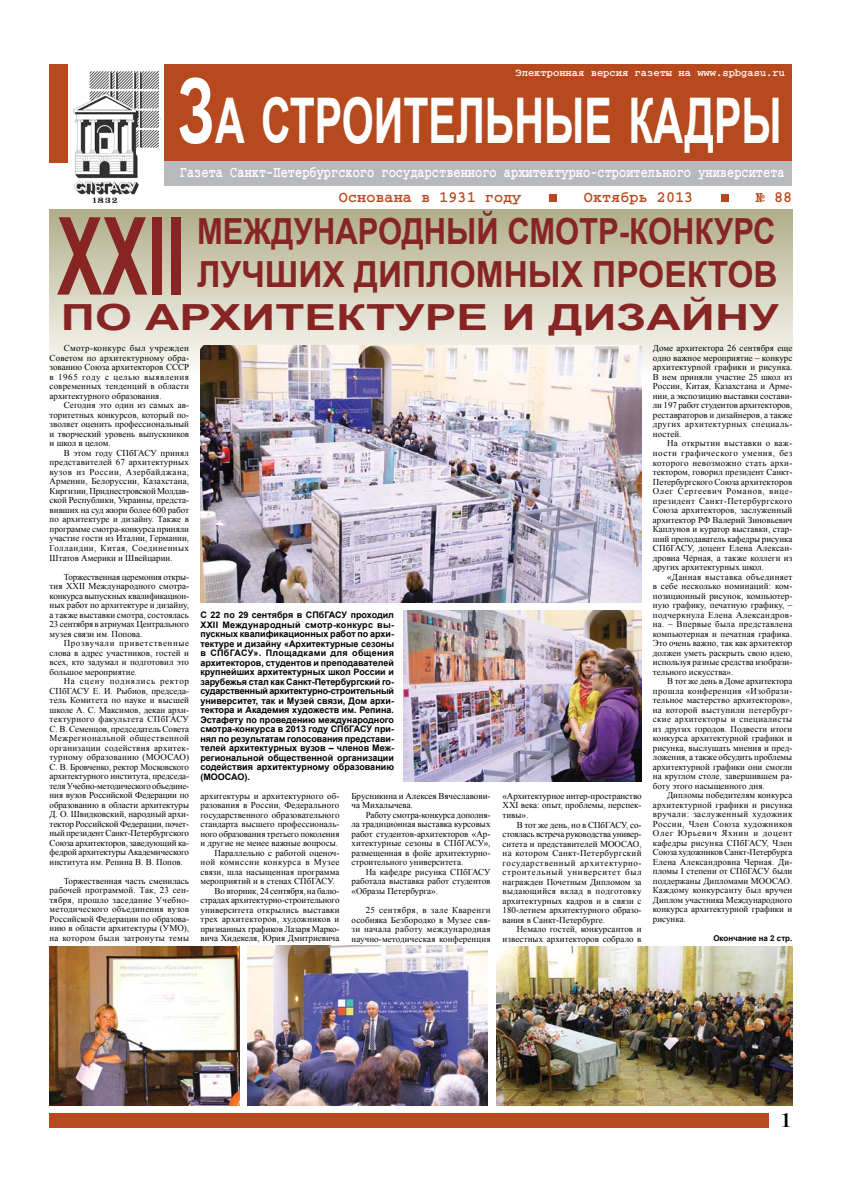
<style>
.page{position:relative;width:842px;height:1191px;background:#fff}
.page>*{position:absolute;margin:0;border:0;box-sizing:border-box;transform-origin:0 0}
.t1{font:700 108px "Arial";color:#872525;scale:.63 1}
.t2{font:700 63px "Arial";color:#fff;scale:.65 1}
.t3{font:700 36px/43.2px "Arial";color:#872525;scale:.86 1}
.t4{font:700 36px "Arial";color:#872525;scale:1.32 1}
.t5{font:700 36px "Arial";color:#872525;scale:.93 1}
.t6{font:20px "Times New Roman";color:#000;scale:1.6 1}
.t7{font:700 16px "Courier C";color:#fff;scale:.75 1}
.t8{font:700 16px "Courier C";color:#b6491e;scale:.95 1}
.t9{font:700 11px "Courier C";color:#fff;scale:.95 1}
.t10{font:9px/9.5px "Times New Roman";color:#000;text-align:justify}
.t11{font:700 9px/9.5px "Arial";letter-spacing:.005em;color:#000;text-align:justify}
.t12{font:9px "Times New Roman";letter-spacing:.03em;color:#000}
.t13{font:9px "Times New Roman";letter-spacing:.05em;color:#000}
.t14{font:700 8px "Arial";color:#000}
.s1{font-size:90px}
</style>
<div class="page">
<div style="left:50px;top:1113px;width:719px;height:15px;background:#b6491e"></div>
<div style="left:549px;top:194px;width:7px;height:8px;background:#b6491e"></div>
<div style="left:721px;top:194px;width:7px;height:8px;background:#b6491e"></div>
<div style="left:49px;top:64px;width:743px;height:98px;background:#b6491e"></div>
<div style="left:164px;top:161px;width:627px;height:25px;background:#b7b9bc"></div>
<div style="left:69px;top:61px;width:95px;height:145px;background:#fff"></div>
<img style="left:74px;top:72px;width:84px;height:130px">
<div style="left:50px;top:210px;width:742px;height:169px;background:linear-gradient(to bottom,#b2af8c,#fffefb)"></div>
<img style="left:404px;top:610px;width:237px;height:172px">
<img style="left:248px;top:946px;width:240px;height:160px">
<img style="left:200px;top:345px;width:441px;height:257px">
<img style="left:497px;top:946px;width:295px;height:160px">
<img style="left:50px;top:946px;width:189px;height:160px">
<p class="t9" style="left:515px;top:68px;width:285px">Электронная версия газеты на www.spbgasu.ru</p>
<h2 class="t2" style="left:178px;top:79px;width:930px"><span class="s1">З</span>а строительные кадры</h2>
<h3 class="t7" style="left:180px;top:165px;width:808px">Газета Санкт-Петербургского государственного архитектурно-строительного университета</h3>
<h1 class="t1" style="left:57px;top:185px;width:205px">XXII</h1>
<h3 class="t8" style="left:339px;top:190px;width:193px">Основана в 1931 году</h3>
<h3 class="t8" style="left:584px;top:190px;width:117px">Октябрь 2013</h3>
<h3 class="t8" style="left:756px;top:190px;width:40px">№ 88</h3>
<h3 class="t3" style="left:197px;top:211px;width:674px">МЕЖДУНАРОДНЫЙ СМОТР-КОНКУРС лучших дипломны</h3>
<h3 class="t5" style="left:561px;top:250px;width:86px">х проектов</h3>
<h3 class="t4" style="left:61px;top:294px;width:187px">по архитектуре</h3>
<h3 class="t4" style="left:501px;top:294px;width:136px">и дизайну</h3>
<p class="t10" style="left:50px;top:343px;width:141px;text-indent:14px">Смотр-конкурс был учрежден Советом по архитектурному обра&shy;зованию Союза архитекторов СССР в 1965 году с целью выявления современных тенденций в области архитектурного образования.</p>
<p class="t10" style="left:50px;top:400px;width:141px;text-indent:14px">Сегодня это один из самых ав&shy;торитетных конкурсов, который по&shy;зволяет оценить профессиональный и творческий уровень выпускников и школ в целом.</p>
<p class="t10" style="left:50px;top:448px;width:141px;text-indent:14px">В этом году СПбГАСУ принял представителей 67 архитектурных вузов из России, Азербайджана, Армении, Белоруссии, Казахстана, Киргизии, Приднестровской Молдав&shy;ской Республики, Украины, предста&shy;вивших на суд жюри более 600 работ по архитектуре и дизайну. Также в программе смотра-конкурса приняли участие гости из Италии, Германии, Голландии, Китая, Соединенных Штатов Америки и Швейцарии.</p>
<p class="t10" style="left:50px;top:571px;width:141px;text-indent:14px">Торжественная церемония откры&shy;тия XXII Международного смотра&shy;конкурса выпускных квалификацион&shy;ных работ по архитектуре и дизайну, а также выставки смотра, состоялась 23 сентября в атриумах Центрального музея связи им. Попова.</p>
<p class="t10" style="left:50px;top:638px;width:141px;text-indent:14px">Прозвучали приветственные слова в адрес участников, гостей и всех, кто задумал и подготовил это большое мероприятие.</p>
<p class="t10" style="left:50px;top:676px;width:141px;text-indent:14px">На сцену поднялись ректор СПбГАСУ Е. И. Рыбнов, председа&shy;тель Комитета по науке и высшей школе А. С. Максимов, декан архи&shy;тектурного факультета СПбГАСУ С. В. Семенцов, председатель Совета Межрегиональной общественной организации содействия архитек&shy;турному образованию (МООСАО)<br>С. В. Бровченко, ректор Московского архитектурного института, председа&shy;теля Учебно-методического объедине&shy;ния вузов Российской Федерации по образованию в области архитектуры Д. О. Швидковский, народный архи&shy;тектор Российской Федерации, почет&shy;ный президент Санкт-Петербургского Союза архитекторов, заведующий ка&shy;федрой архитектуры Академического института им. Репина В. В. Попов.</p>
<p class="t10" style="left:50px;top:876px;width:141px;text-indent:14px">Торжественная часть сменилась рабочей программой. Так, 23 сен&shy;тября, прошло заседание Учебно&shy;методического объединения вузов Российской Федерации по образова&shy;нию в области архитектуры (УМО), на котором были затронуты темы</p>
<p class="t10" style="left:653px;top:343px;width:141px">Доме архитектора 26 сентября еще одно важное мероприятие – конкурс архитектурной графики и рисунка.<br>В нем приняли участие 25 школ из России, Китая, Казахстана и Арме&shy;нии, а экспозицию выставки состави&shy;ли 197 работ студентов архитекторов, реставраторов и дизайнеров, а также других архитектурных специаль&shy;ностей.</p>
<p class="t10" style="left:653px;top:438px;width:141px;text-indent:14px">На открытии выставки о важ&shy;ности графического умения, без которого невозможно стать архи&shy;тектором, говорил президент Санкт-Петербургского Союза архитекторов Олег Сергеевич Романов, вице&shy;президент Санкт-Петербургского Союза архитекторов, заслуженный архитектор РФ Валерий Зиновьевич Каплунов и куратор выставки, стар&shy;ший преподаватель кафедры рисунка СПбГАСУ, доцент Елена Алексан&shy;дровна Чёрная, а также коллеги из других архитектурных школ.</p>
<p class="t10" style="left:653px;top:571px;width:141px;text-indent:14px">«Данная выставка объединяет в себе несколько номинаций: ком&shy;позиционный рисунок, компьютер&shy;ную графику, печатную графику, – подчеркнула Елена Александров&shy;на. – Впервые была представлена компьютерная и печатная графика.<br>Это очень важно, так как архитектор должен уметь раскрыть свою идею, используя разные средства изобрази&shy;тельного искусства».</p>
<p class="t10" style="left:653px;top:676px;width:141px;text-indent:14px">В тот же день в Доме архитектора прошла конференция «Изобрази&shy;тельное мастерство архитекторов», на которой выступили петербург&shy;ские архитекторы и специалисты из других городов. Подвести итоги конкурса архитектурной графики и рисунка, выслушать мнения и пред&shy;ложения, а также обсудить проблемы архитектурной графики они смогли на круглом столе, завершившем ра&shy;боту этого насыщенного дня.</p>
<p class="t10" style="left:653px;top:790px;width:141px;text-indent:14px">Дипломы победителям конкурса архитектурной графики и рисунка вручали: заслуженный художник России, Член Союза художников Олег Юрьевич Яхнин и доцент кафедры рисунка СПбГАСУ, Член Союза художников Санкт-Петербурга Елена Александровна Черная. Ди&shy;пломы I степени от СПбГАСУ были поддержаны Дипломами МООСАО.<br>Каждому конкурсанту был вручен Диплом участника Международного конкурса архитектурной графики и рисунка.</p>
<p class="t11" style="left:200px;top:610px;width:195px">С 22 по 29 сентября в СПбГАСУ проходил XXII Международный смотр-конкурс вы&shy;пускных квалификационных работ по архи&shy;тектуре и дизайну «Архитектурные сезоны в СПбГАСУ». Площадками для общения архитекторов, студентов и преподавателей крупнейших архитектурных школ России и зарубежья стал как Санкт-Петербургский го&shy;сударственный архитектурно-строительный университет, так и Музей связи, Дом архи&shy;тектора и Академия художеств им. Репина.<br>Эстафету по проведению международного смотра-конкурса в 2013 году СПбГАСУ при&shy;нял по результатам голосования представи&shy;телей архитектурных вузов – членов Меж&shy;региональной общественной организации содействия архитектурному образованию (МООСАО).</p>
<p class="t10" style="left:200px;top:791px;width:141px">архитектуры и архитектурного об-</p>
<p class="t10" style="left:200px;top:800px;width:140px">разования в России, Федерального</p>
<p class="t10" style="left:200px;top:810px;width:141px">государственного образовательного</p>
<p class="t10" style="left:200px;top:819px;width:141px">стандарта высшего профессиональ-</p>
<p class="t10" style="left:200px;top:829px;width:141px">ного образования третьего поколения</p>
<p class="t10" style="left:200px;top:838px;width:139px">и другие не менее важные вопросы.</p>
<p class="t10" style="left:215px;top:848px;width:126px">Параллельно с работой оценоч-</p>
<p class="t13" style="left:200px;top:856px;width:141px">ной комиссии конкурса в Музее</p>
<p class="t10" style="left:200px;top:867px;width:140px">связи, шла насыщенная программа</p>
<p class="t10" style="left:200px;top:876px;width:136px">мероприятий и в стенах СПбГАСУ.</p>
<p class="t10" style="left:215px;top:886px;width:126px">Во вторник, 24 сентября, на балю-</p>
<p class="t10" style="left:200px;top:895px;width:141px">страдах архитектурно-строительного</p>
<p class="t10" style="left:200px;top:905px;width:141px">университета открылись выставки</p>
<p class="t12" style="left:200px;top:913px;width:140px">трех архитекторов, художников и</p>
<p class="t10" style="left:200px;top:924px;width:141px">признанных графиков Лазаря Марко-</p>
<p class="t10" style="left:200px;top:933px;width:141px">вича Хидекеля, Юрия Дмитриевича</p>
<p class="t10" style="left:351px;top:791px;width:141px">Брусникина и Алексея Вячеславови&shy;ча Михалычева.</p>
<p class="t10" style="left:351px;top:810px;width:141px;text-indent:14px">Работу смотра-конкурса дополня&shy;ла традиционная выставка курсовых работ студентов-архитекторов «Ар&shy;хитектурные сезоны в СПбГАСУ», размещенная в фойе архитектурно&shy;строительного университета.</p>
<p class="t10" style="left:351px;top:867px;width:141px;text-indent:14px">На кафедре рисунка СПбГАСУ работала выставка работ студентов «Образы Петербурга».</p>
<p class="t10" style="left:351px;top:905px;width:141px;text-indent:14px">25 сентября, в зале Кваренги особняка Безбородко в Музее свя&shy;зи начала работу международная научно-методическая конференция</p>
<p class="t10" style="left:502px;top:791px;width:141px">«Архитектурное интер-пространство XXI века: опыт, проблемы, перспек&shy;тивы».</p>
<p class="t10" style="left:502px;top:819px;width:141px;text-indent:14px">В тот же день, но в СПбГАСУ, со&shy;стоялась встреча руководства универ&shy;ситета и представителей МООСАО, на котором Санкт-Петербургский государственный архитектурно&shy;строительный университет был награжден Почетным Дипломом за выдающийся вклад в подготовку архитектурных кадров и в связи с 180-летием архитектурного образо&shy;вания в Санкт-Петербурге.</p>
<p class="t10" style="left:502px;top:924px;width:140px;text-align:right">Немало гостей, конкурсантов и известных архитекторов собрало в</p>
<p class="t14" style="left:713px;top:932px;width:81px">Окончание на 2 стр.</p>
<h3 class="t6" style="left:778px;top:1106px;width:11px">1</h3>
</div>
